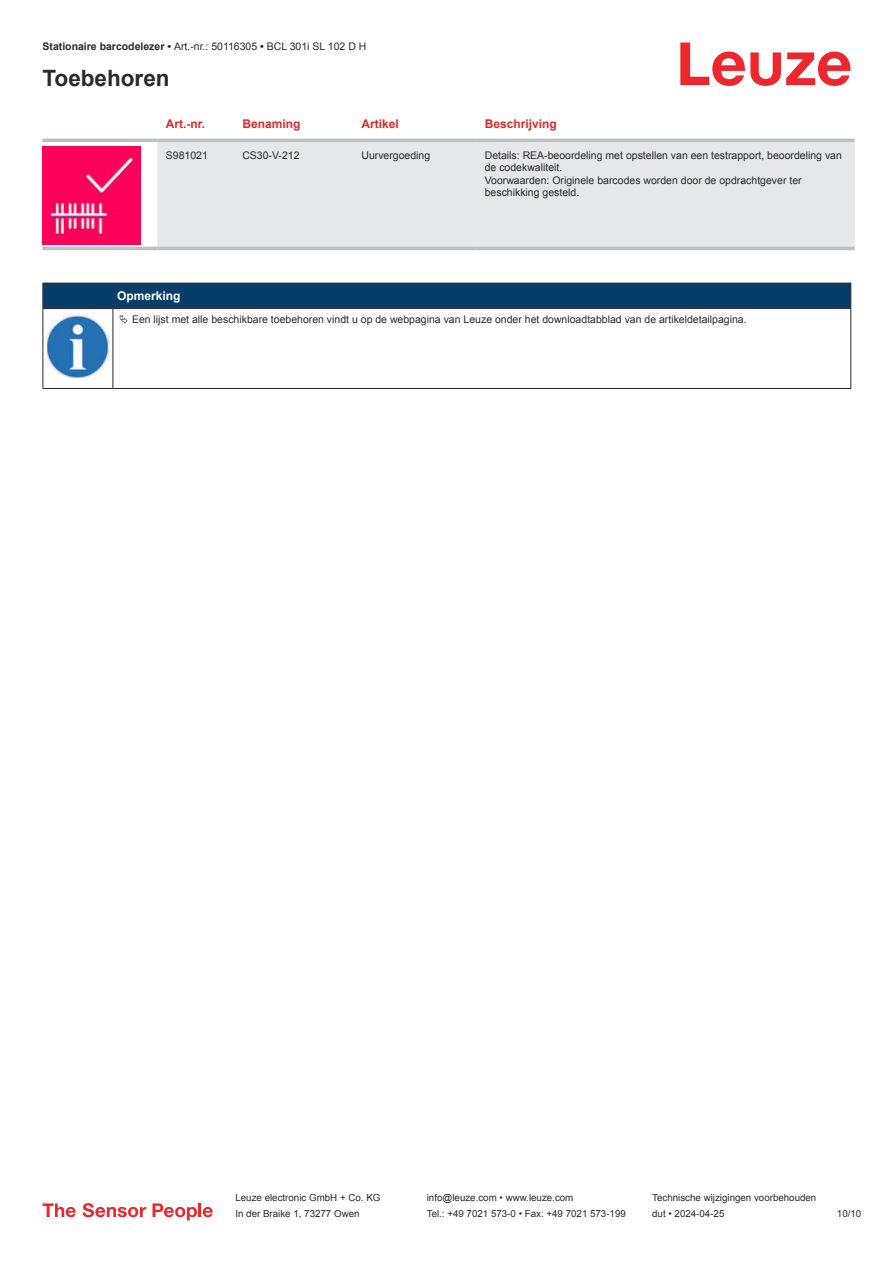
<style>
.page{position:relative;width:893px;height:1263px;background:#fff}
.page>*{position:absolute;margin:0;border:0;box-sizing:border-box;transform-origin:0 0}
.t1{font:700 22.5px "Arial";color:#2b292a}
.t2{font:700 12px "Arial";color:#db2a30}
.t3{font:700 12px "Arial";color:#fff}
.t4{font:10.5px/12.6px "Arial";color:#2b292a}
.t5{font:9.75px "Arial";color:#2b292a}
.s1{font-weight:700}
</style>
<div class="page">
<svg style="left:680px;top:43px;width:170px;height:43px"></svg>
<svg style="left:43px;top:138px;width:812px;height:113px"></svg>
<div style="left:157px;top:142px;width:698px;height:105px;background:#e6e7e9"></div>
<hr style="left:43px;top:139px;width:114px;height:3px;background:#bdbfc1">
<hr style="left:157px;top:139px;width:77px;height:3px;background:#bdbfc1">
<hr style="left:234px;top:139px;width:119px;height:3px;background:#bdbfc1">
<hr style="left:353px;top:139px;width:123px;height:3px;background:#bdbfc1">
<hr style="left:476px;top:139px;width:379px;height:3px;background:#bdbfc1">
<hr style="left:43px;top:247px;width:114px;height:3px;background:#bdbfc1">
<hr style="left:157px;top:247px;width:77px;height:3px;background:#bdbfc1">
<hr style="left:234px;top:247px;width:119px;height:3px;background:#bdbfc1">
<hr style="left:353px;top:247px;width:123px;height:3px;background:#bdbfc1">
<hr style="left:476px;top:247px;width:379px;height:3px;background:#bdbfc1">
<img style="left:43px;top:146px;width:97px;height:98px">
<div style="left:43px;top:283px;width:808px;height:26px;background:#063d69"></div>
<hr style="left:113px;top:308px;width:738px;height:1px;background:#2b292a">
<hr style="left:43px;top:309px;width:1px;height:75px;background:#2b292a">
<hr style="left:113px;top:309px;width:1px;height:75px;background:#2b292a">
<hr style="left:850px;top:309px;width:1px;height:75px;background:#2b292a">
<hr style="left:43px;top:388px;width:70px;height:1px;background:#2b292a">
<hr style="left:113px;top:388px;width:738px;height:1px;background:#2b292a">
<img style="left:47px;top:315px;width:61px;height:63px">
<svg style="left:43px;top:1203px;width:33px;height:14px"></svg>
<svg style="left:83px;top:1203px;width:63px;height:14px"></svg>
<svg style="left:153px;top:1203px;width:44px;height:17px"></svg>
<hr style="left:198px;top:1203px;width:3px;height:14px;background:#ed272d">
<svg style="left:203px;top:1207px;width:10px;height:10px"></svg>
<p class="t4" style="left:43px;top:41px;width:325px"><span class="s1">Stationaire barcodelezer •</span> Art.-nr.: 50116305 <span class="s1">•</span> BCL 301i SL 102 D H</p>
<h1 class="t1" style="left:43px;top:70px;width:129px">Toebehoren</h1>
<p class="t2" style="left:166px;top:119px;width:41px">Art.-nr.</p>
<p class="t2" style="left:242px;top:119px;width:60px">Benaming</p>
<p class="t2" style="left:361px;top:119px;width:39px">Artikel</p>
<p class="t2" style="left:485px;top:119px;width:74px">Beschrijving</p>
<p class="t4" style="left:166px;top:150px;width:44px">S981021</p>
<p class="t4" style="left:242px;top:150px;width:59px">CS30-V-212</p>
<p class="t4" style="left:361px;top:150px;width:70px">Uurvergoeding</p>
<p class="t4" style="left:485px;top:150px;width:359px">Details: REA-beoordeling met opstellen van een testrapport, beoordeling van de codekwaliteit.<br>Voorwaarden: Originele barcodes worden door de opdrachtgever ter beschikking gesteld.</p>
<p class="t3" style="left:117px;top:291px;width:65px">Opmerking</p>
<p class="t4" style="left:132px;top:314px;width:616px">Een lijst met alle beschikbare toebehoren vindt u op de webpagina van Leuze onder het downloadtabblad van de artikeldetailpagina.</p>
<p class="t5" style="left:235px;top:1194px;width:146px">Leuze electronic GmbH + Co. KG</p>
<p class="t5" style="left:427px;top:1194px;width:148px">info@leuze.com • www.leuze.com</p>
<p class="t5" style="left:652px;top:1194px;width:166px">Technische wijzigingen voorbehouden</p>
<p class="t5" style="left:235px;top:1210px;width:126px">In der Braike 1, 73277 Owen</p>
<p class="t5" style="left:427px;top:1210px;width:201px">Tel.: +49 7021 573-0 • Fax: +49 7021 573-199</p>
<p class="t5" style="left:652px;top:1210px;width:74px">dut • 2024-04-25</p>
<p class="t5" style="left:837px;top:1210px;width:26px">10 /10</p>
</div>
